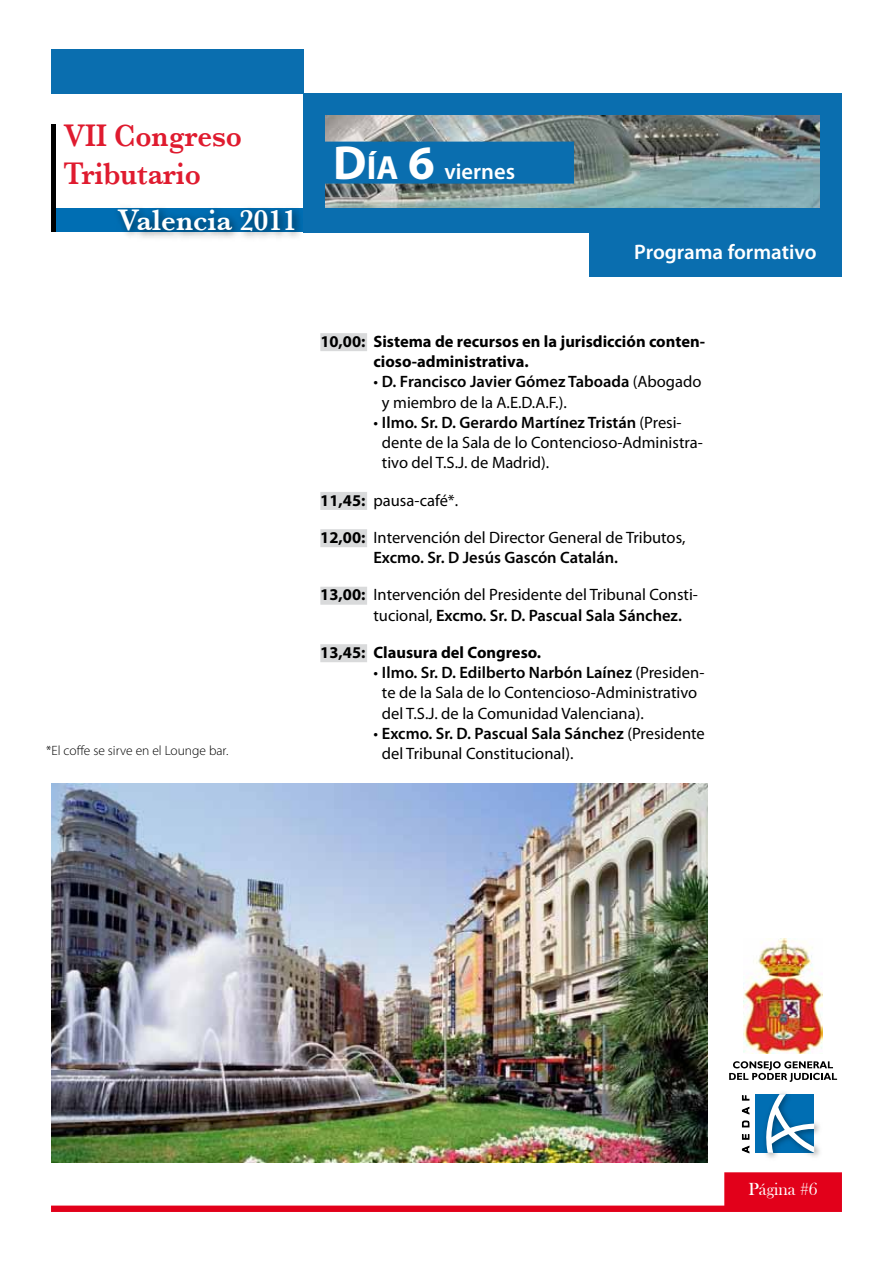
<style>
.page{position:relative;width:893px;height:1263px;background:#fff}
.page>*{position:absolute;margin:0;border:0;box-sizing:border-box;transform-origin:0 0}
.t1{font:600 31.95px/38.4px "Baskerville";color:#df1b2f;scale:.9 1}
.t2{font:600 30.45px "Baskerville";color:#fff;scale:.95 1}
.t3{font:600 22.5px "Myriad Pro";color:#fff}
.t4{font:600 21px "Myriad Pro";color:#fff}
.t5{font:18px "Bask Old Face";color:#fff}
.t6{font:16.5px/20.2px "Myriad Pro";color:#000}
.t7{font:700 16.5px/20.2px "Myriad Pro";color:#000}
.t8{font:300 13.5px "Myriad Pro";color:#000}
.s1{font-weight:700;font-size:48px}
.s2{font-weight:700;font-size:33.6px}
.s3{font-weight:600}
.s4{font-weight:700}
</style>
<div class="page">
<img style="left:325px;top:115px;width:496px;height:93px">
<div style="left:756px;top:1094px;width:58px;height:59px;background:#006eb3"></div>
<img style="left:764px;top:1092px;width:56px;height:66px">
<svg style="left:766px;top:1094px;width:48px;height:59px"></svg>
<svg style="left:742px;top:1146px;width:7px;height:7px"></svg>
<svg style="left:742px;top:1134px;width:7px;height:5px"></svg>
<svg style="left:742px;top:1121px;width:7px;height:6px"></svg>
<svg style="left:742px;top:1107px;width:7px;height:7px"></svg>
<svg style="left:742px;top:1095px;width:7px;height:5px"></svg>
<img style="left:744px;top:939px;width:78px;height:115px">
<svg style="left:729px;top:1061px;width:108px;height:21px"></svg>
<div style="left:52px;top:209px;width:252px;height:23px;background:#006eb3"></div>
<hr style="left:52px;top:124px;width:4px;height:108px;background:#000">
<img style="left:108px;top:207px;width:203px;height:31px">
<svg style="left:51px;top:1172px;width:791px;height:40px"></svg>
<div style="left:303px;top:94px;width:539px;height:21px;background:#0a6eaf"></div>
<div style="left:303px;top:208px;width:539px;height:24px;background:#0a6eaf"></div>
<div style="left:303px;top:94px;width:22px;height:138px;background:#0a6eaf"></div>
<div style="left:821px;top:94px;width:21px;height:138px;background:#0a6eaf"></div>
<div style="left:590px;top:232px;width:252px;height:44px;background:#0a6eaf"></div>
<div style="left:51px;top:49px;width:252px;height:45px;background:#0a6eaf"></div>
<div style="left:320px;top:333px;width:47px;height:18px;background:#d9dadb"></div>
<div style="left:320px;top:492px;width:47px;height:18px;background:#d9dadb"></div>
<div style="left:320px;top:529px;width:47px;height:18px;background:#d9dadb"></div>
<div style="left:320px;top:587px;width:47px;height:18px;background:#d9dadb"></div>
<div style="left:320px;top:644px;width:47px;height:18px;background:#d9dadb"></div>
<div style="left:325px;top:142px;width:249px;height:42px;background:#0a6eaf"></div>
<img style="left:51px;top:783px;width:656px;height:380px">
<h1 class="t1" style="left:63px;top:116px;width:200px">VII Congreso<br>Tributario</h1>
<h2 class="t2" style="left:117px;top:203px;width:191px">Valencia 2011</h2>
<h3 class="t3" style="left:333px;top:159px;width:183px"><span class="s1">D</span><span class="s2">ía</span> <span class="s1">6</span> viernes</h3>
<p class="t4" style="left:634px;top:240px;width:184px">Programa formativo</p>
<p class="t8" style="left:46px;top:743px;width:184px">*El coffe se sirve en el Lounge bar.</p>
<p class="t7" style="left:373px;top:331px;width:333px;text-indent:-53px">10,00: Sistema de recursos en la jurisdicción conten&shy;cioso-administrativa.</p>
<p class="t6" style="left:382px;top:372px;width:321px;text-indent:-8px">• <span class="s3">D. Francisco Javier Gómez Taboada</span> (Abogado y miembro de la A.E.D.A.F.).</p>
<p class="t6" style="left:382px;top:413px;width:322px;text-indent:-8px">• <span class="s3">Ilmo. Sr. D. Gerardo Martínez Tristán</span> (Presi&shy;dente de la Sala de lo Contencioso-Administra&shy;tivo del T.S.J. de Madrid).</p>
<p class="t6" style="left:320px;top:490px;width:139px"><span class="s4">11,45:</span> pausa-café*.</p>
<p class="t6" style="left:373px;top:528px;width:313px;text-indent:-53px"><span class="s4">12,00:</span> Intervención del Director General de Tributos,<br><span class="s3">Excmo. Sr. D Jesús Gascón Catalán.</span></p>
<p class="t6" style="left:373px;top:585px;width:326px;text-indent:-53px"><span class="s4">13,00:</span> Intervención del Presidente del Tribunal Consti&shy;tucional, <span class="s3">Excmo. Sr. D. Pascual Sala Sánchez.</span></p>
<p class="t7" style="left:320px;top:642px;width:222px">13,45: Clausura del Congreso.</p>
<p class="t6" style="left:382px;top:663px;width:324px;text-indent:-8px">• <span class="s3">Ilmo. Sr. D. Edilberto Narbón Laínez</span> (Presiden&shy;te de la Sala de lo Contencioso-Administrativo del T.S.J. de la Comunidad Valenciana).</p>
<p class="t6" style="left:382px;top:724px;width:324px;text-indent:-8px">• <span class="s3">Excmo. Sr. D. Pascual Sala Sánchez</span> (Presidente del Tribunal Constitucional).</p>
<p class="t5" style="left:749px;top:1179px;width:71px">Página #6</p>
</div>
